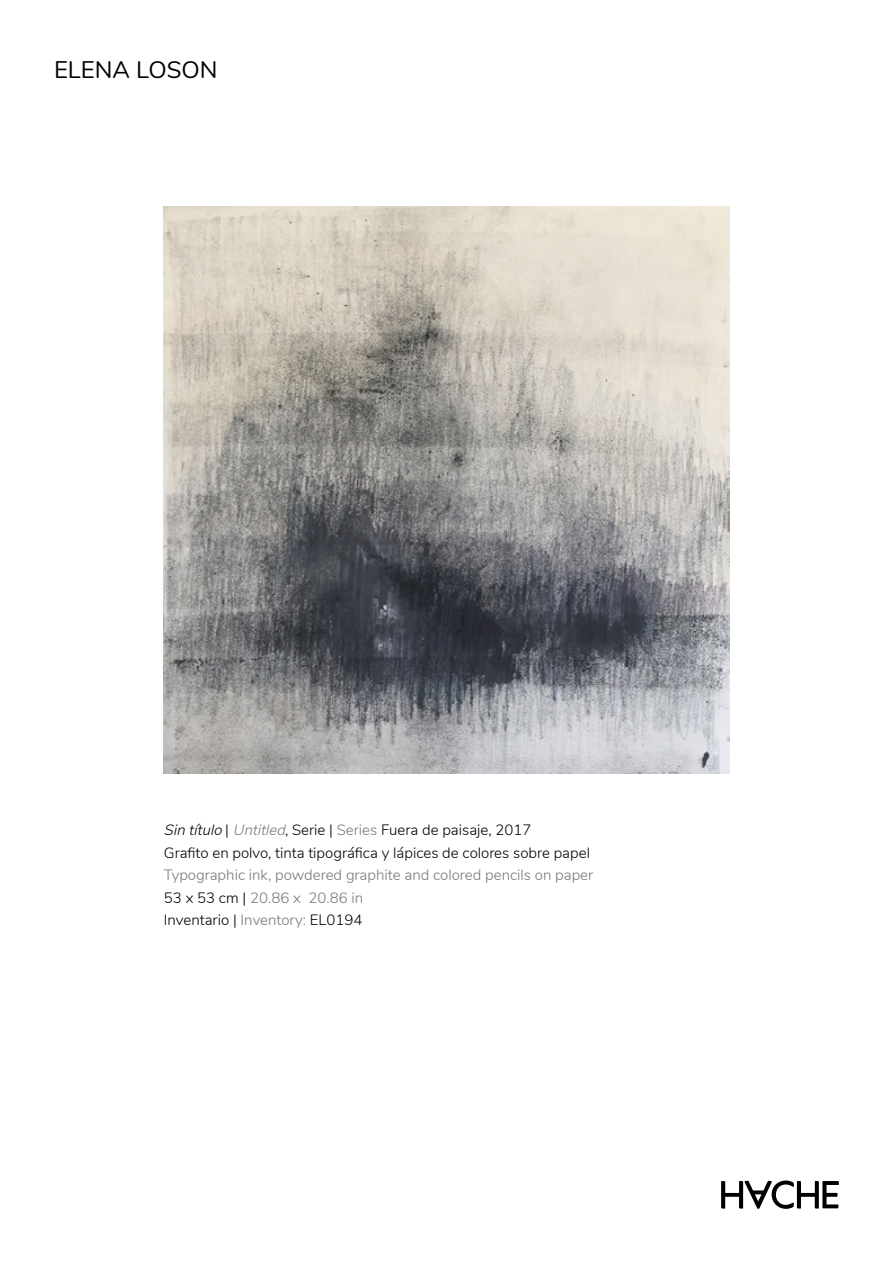
<style>
.page{position:relative;width:893px;height:1263px;background:#fff}
.page>*{position:absolute;margin:0;border:0;box-sizing:border-box;transform-origin:0 0}
.t1{font:24px "Nunito";color:#000}
.t2{font:300 15px/22.5px "Nunito";color:#000}
.t3{font:300 15px/22.5px "Nunito";color:#77787b}
.s1{font-style:italic}
.s2{font-style:italic;color:#77787b}
.s3{color:#77787b}
.s4{color:#000}
</style>
<div class="page">
<svg style="left:721px;top:1180px;width:118px;height:29px"></svg>
<img style="left:164px;top:206px;width:565px;height:567px">
<h1 class="t1" style="left:54px;top:52px;width:165px">ELENA LOSON</h1>
<p class="t2" style="left:164px;top:818px;width:428px"><span class="s1">Sin título</span> | <span class="s2">Untitled</span>, Serie | <span class="s3">Series</span> Fuera de paisaje, 2017<br>Grafito en polvo, tinta tipográfica y lápices de colores sobre papel</p>
<p class="t3" style="left:164px;top:863px;width:431px">Typographic ink, powdered graphite and colored pencils on paper<br><span class="s4">53 x 53 cm |</span> 20.86 x 20.86 in<br><span class="s4">Inventario |</span> Inventory: <span class="s4">EL0194</span></p>
</div>
